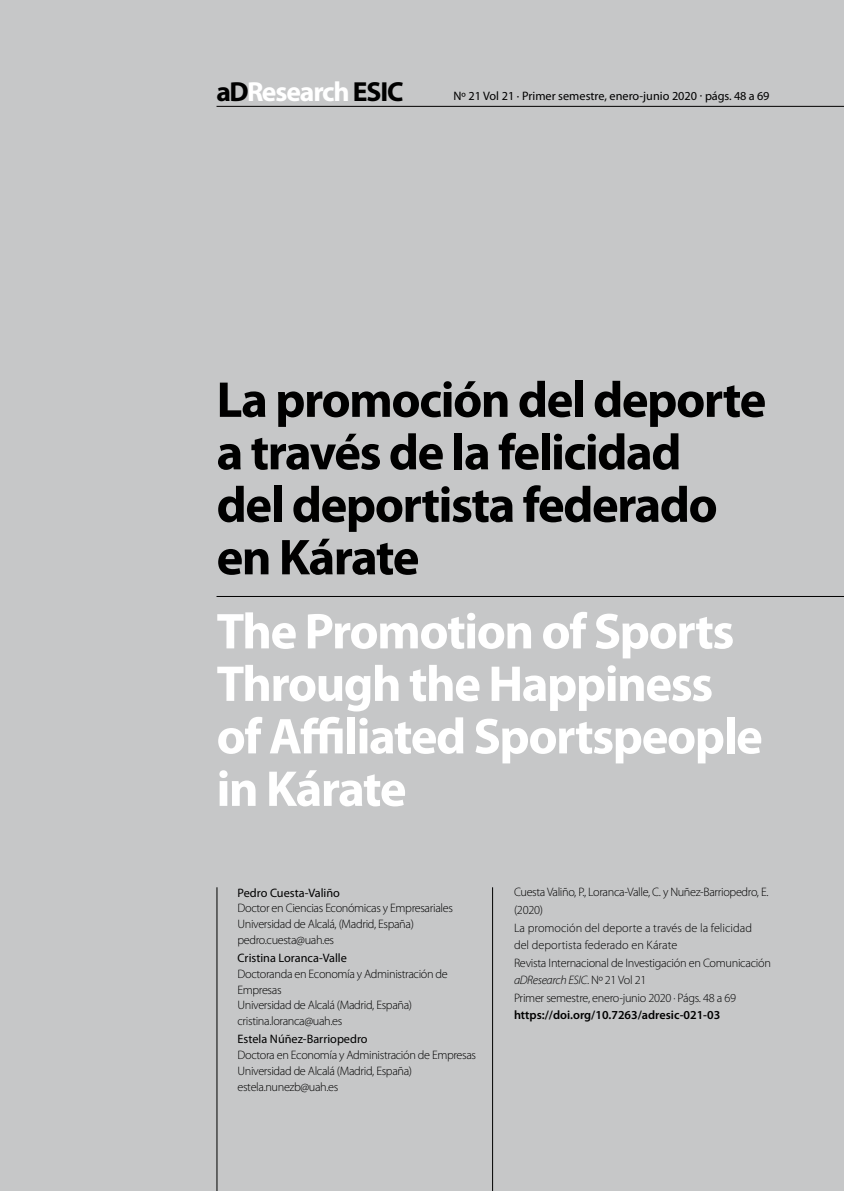
<style>
.page{position:relative;width:844px;height:1191px;background:#fff}
.page>*{position:absolute;margin:0;border:0;box-sizing:border-box;transform-origin:0 0}
.t1{font:700 50.75px/52.5px "Myriad Pro";letter-spacing:-.03em;color:#fff}
.t2{font:700 50.75px/52.5px "Myriad Pro";letter-spacing:-.03em;color:#000}
.t3{font:700 27.65px "Myriad Pro";letter-spacing:-.04em;color:#fff}
.t4{font:300 12.25px/15.8px "Myriad Pro";letter-spacing:-.03em;color:#000}
.t5{font:12.25px "Myriad Pro";color:#000}
.t6{font:600 12.25px "Myriad Pro";color:#000}
.s1{color:#000}
.s2{font-style:italic}
</style>
<div class="page">
<div style="left:0;top:0;width:843px;height:1191px;background:#c6c7c8"></div>
<hr style="left:216px;top:596px;width:627px;height:1px;background:#000">
<hr style="left:216px;top:106px;width:627px;height:1px;background:#000">
<hr style="left:492px;top:887px;width:1px;height:304px;background:#000">
<hr style="left:216px;top:887px;width:1px;height:304px;background:#000">
<h2 class="t3" style="left:216px;top:73px;width:189px"><span class="s1">aD</span>Research <span class="s1">ESIC</span></h2>
<p class="t5" style="left:453px;top:88px;width:317px">Nº 21 Vol 21 · Primer semestre, enero-junio 2020 · págs. 48 a 69</p>
<h1 class="t2" style="left:216px;top:372px;width:551px">La promoción del deporte a través de la felicidad<br>del deportista federado en Kárate</h1>
<h1 class="t1" style="left:216px;top:603px;width:547px">The Promotion of Sports<br>Through the Happiness of Affiliated Sportspeople in Kárate</h1>
<p class="t5" style="left:237px;top:885px;width:104px">Pedro Cuesta-Valiño</p>
<p class="t4" style="left:237px;top:900px;width:217px">Doctor en Ciencias Económicas y Empresariales<br>Universidad de Alcalá, (Madrid, España) pedro.cuesta@uah.es</p>
<p class="t5" style="left:237px;top:950px;width:111px">Cristina Loranca-Valle</p>
<p class="t4" style="left:237px;top:965px;width:212px">Doctoranda en Economía y Administración de<br>Empresas<br>Universidad de Alcalá (Madrid, España) cristina.loranca@uah.es</p>
<p class="t5" style="left:237px;top:1031px;width:132px">Estela Núñez-Barriopedro</p>
<p class="t4" style="left:237px;top:1047px;width:240px">Doctora en Economía y Administración de Empresas<br>Universidad de Alcalá (Madrid, España) estela.nunezb@uah.es</p>
<p class="t4" style="left:514px;top:883px;width:258px;line-height:17.5px">Cuesta Valiño, P., Loranca-Valle, C. y Nuñez-Barriopedro, E. (2020)<br>La promoción del deporte a través de la felicidad<br>del deportista federado en Kárate<br>Revista Internacional de Investigación en Comunicación <span class="s2">aDResearch ESIC</span>. Nº 21 Vol 21<br>Primer semestre, enero-junio 2020 · Págs. 48 a 69</p>
<p class="t6" style="left:514px;top:1007px;width:208px">https://doi.org/10.7263/adresic-021-03</p>
</div>
